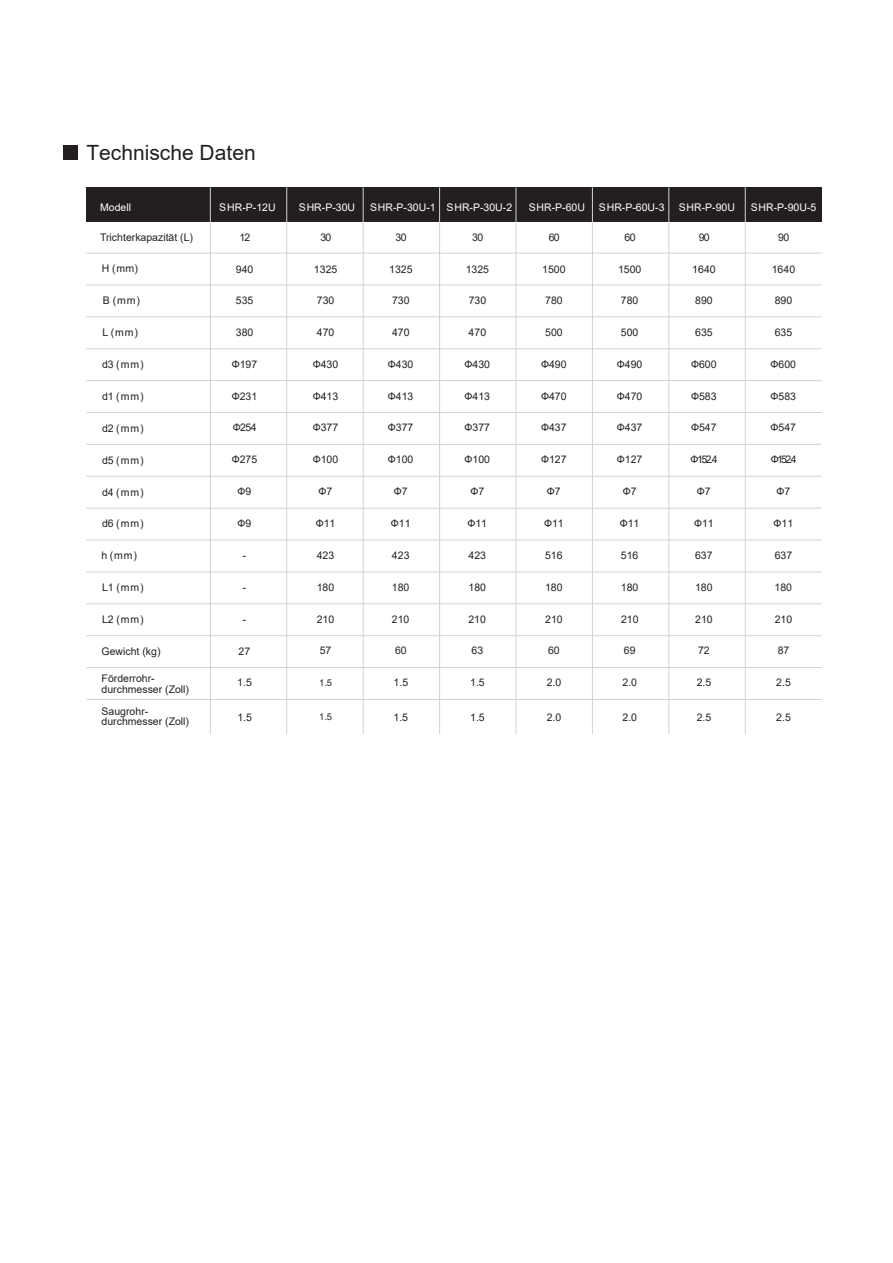
<style>
.page{position:relative;width:893px;height:1263px;background:#fff}
.page>*{position:absolute;margin:0;border:0;box-sizing:border-box;transform-origin:0 0}
.t1{font:21px "Arial";color:#231f20}
.t2{font:10.5px/10.5px "Arial";color:#231f20}
.t3{font:10.5px "Arial";color:#fff}
.t4{font:9.3px "Arial";color:#231f20}
</style>
<div class="page">
<div style="left:86px;top:187px;width:736px;height:35px;background:#231f20"></div>
<hr style="left:210px;top:187px;width:1px;height:547px;background:#d1d2d4">
<hr style="left:286px;top:187px;width:1px;height:547px;background:#d1d2d4">
<hr style="left:363px;top:187px;width:1px;height:547px;background:#d1d2d4">
<hr style="left:439px;top:187px;width:1px;height:547px;background:#d1d2d4">
<hr style="left:516px;top:187px;width:1px;height:547px;background:#d1d2d4">
<hr style="left:592px;top:187px;width:1px;height:547px;background:#d1d2d4">
<hr style="left:668px;top:187px;width:1px;height:547px;background:#d1d2d4">
<hr style="left:745px;top:187px;width:1px;height:547px;background:#d1d2d4">
<hr style="left:86px;top:253px;width:736px;height:1px;background:#d1d2d4">
<hr style="left:86px;top:285px;width:736px;height:1px;background:#d1d2d4">
<hr style="left:86px;top:316px;width:736px;height:1px;background:#d1d2d4">
<hr style="left:86px;top:348px;width:736px;height:1px;background:#d1d2d4">
<hr style="left:86px;top:380px;width:736px;height:1px;background:#d1d2d4">
<hr style="left:86px;top:412px;width:736px;height:1px;background:#d1d2d4">
<hr style="left:86px;top:444px;width:736px;height:1px;background:#d1d2d4">
<hr style="left:86px;top:476px;width:736px;height:1px;background:#d1d2d4">
<hr style="left:86px;top:508px;width:736px;height:1px;background:#d1d2d4">
<hr style="left:86px;top:540px;width:736px;height:1px;background:#d1d2d4">
<hr style="left:86px;top:571px;width:736px;height:1px;background:#d1d2d4">
<hr style="left:86px;top:603px;width:736px;height:1px;background:#d1d2d4">
<hr style="left:86px;top:635px;width:736px;height:1px;background:#d1d2d4">
<hr style="left:86px;top:667px;width:736px;height:1px;background:#d1d2d4">
<hr style="left:86px;top:699px;width:736px;height:1px;background:#d1d2d4">
<div style="left:63px;top:145px;width:15px;height:15px;background:#231f20"></div>
<p class="t1" style="left:86px;top:138px;width:171px">Technische Daten</p>
<p class="t3" style="left:100px;top:200px;width:32px">Modell</p>
<p class="t3" style="left:219px;top:200px;width:58px">SHR-P-12U</p>
<p class="t3" style="left:299px;top:200px;width:58px">SHR-P-30U</p>
<p class="t3" style="left:370px;top:200px;width:144px">SHR-P-30U-1 SHR-P-30U-2</p>
<p class="t3" style="left:529px;top:200px;width:58px">SHR-P-60U</p>
<p class="t3" style="left:599px;top:200px;width:67px">SHR-P-60U-3</p>
<p class="t3" style="left:679px;top:200px;width:58px">SHR-P-90U</p>
<p class="t3" style="left:751px;top:200px;width:67px">SHR-P-90U-5</p>
<p class="t2" style="left:100px;top:232px;width:94px">Trichterkapazität (L)</p>
<p class="t2" style="left:239px;top:232px;width:13px">12</p>
<p class="t2" style="left:320px;top:232px;width:13px">30</p>
<p class="t2" style="left:396px;top:232px;width:13px">30</p>
<p class="t2" style="left:472px;top:232px;width:13px">30</p>
<p class="t2" style="left:549px;top:232px;width:13px">60</p>
<p class="t2" style="left:624px;top:232px;width:13px">60</p>
<p class="t2" style="left:699px;top:232px;width:13px">90</p>
<p class="t2" style="left:778px;top:232px;width:13px">90</p>
<p class="t2" style="left:102px;top:263px;width:38px">H (mm)</p>
<p class="t2" style="left:103px;top:295px;width:39px">B (mm)</p>
<p class="t2" style="left:102px;top:327px;width:37px">L (mm)</p>
<p class="t2" style="left:236px;top:264px;width:19px">940</p>
<p class="t2" style="left:236px;top:295px;width:19px">535</p>
<p class="t2" style="left:314px;top:264px;width:25px">1325</p>
<p class="t2" style="left:317px;top:295px;width:19px">730</p>
<p class="t2" style="left:389px;top:264px;width:25px">1325</p>
<p class="t2" style="left:392px;top:295px;width:19px">730</p>
<p class="t2" style="left:466px;top:264px;width:25px">1325</p>
<p class="t2" style="left:469px;top:295px;width:19px">730</p>
<p class="t2" style="left:542px;top:264px;width:25px">1500</p>
<p class="t2" style="left:545px;top:295px;width:19px">780</p>
<p class="t2" style="left:618px;top:264px;width:25px">1500</p>
<p class="t2" style="left:621px;top:295px;width:19px">780</p>
<p class="t2" style="left:692px;top:264px;width:25px">1640</p>
<p class="t2" style="left:695px;top:295px;width:19px">890</p>
<p class="t2" style="left:772px;top:264px;width:25px">1640</p>
<p class="t2" style="left:775px;top:295px;width:19px">890</p>
<p class="t2" style="left:236px;top:327px;width:19px">380</p>
<p class="t2" style="left:317px;top:327px;width:19px">470</p>
<p class="t2" style="left:545px;top:327px;width:19px">500</p>
<p class="t2" style="left:695px;top:327px;width:19px">635</p>
<p class="t2" style="left:392px;top:327px;width:19px">470</p>
<p class="t2" style="left:469px;top:327px;width:19px">470</p>
<p class="t2" style="left:621px;top:327px;width:19px">500</p>
<p class="t2" style="left:775px;top:327px;width:19px">635</p>
<p class="t2" style="left:102px;top:359px;width:43px">d3 (mm)</p>
<p class="t2" style="left:102px;top:391px;width:43px">d1 (mm)</p>
<p class="t2" style="left:102px;top:423px;width:43px">d2 (mm)</p>
<p class="t2" style="left:102px;top:454px;width:43px">d5 (mm)</p>
<p class="t2" style="left:102px;top:487px;width:43px">d4 (mm)</p>
<p class="t2" style="left:102px;top:518px;width:43px">d6 (mm)</p>
<p class="t2" style="left:101px;top:550px;width:37px">h (mm)</p>
<p class="t2" style="left:102px;top:582px;width:43px">L1 (mm)</p>
<p class="t2" style="left:102px;top:614px;width:43px">L2 (mm)</p>
<p class="t2" style="left:102px;top:646px;width:60px">Gewicht (kg)</p>
<p class="t2" style="left:102px;top:673px;width:89px">Förderrohr&shy;durchmesser (Zoll)</p>
<p class="t2" style="left:102px;top:705px;width:89px">Saugrohr&shy;durchmesser (Zoll)</p>
<p class="t2" style="left:232px;top:359px;width:27px">Ф197</p>
<p class="t2" style="left:313px;top:359px;width:27px">Ф430</p>
<p class="t2" style="left:541px;top:359px;width:27px">Ф490</p>
<p class="t2" style="left:232px;top:391px;width:27px">Ф231</p>
<p class="t2" style="left:313px;top:391px;width:27px">Ф413</p>
<p class="t2" style="left:617px;top:391px;width:27px">Ф470</p>
<p class="t2" style="left:691px;top:391px;width:27px">Ф583</p>
<p class="t2" style="left:233px;top:422px;width:25px">Ф254</p>
<p class="t2" style="left:232px;top:454px;width:27px">Ф275</p>
<p class="t2" style="left:771px;top:454px;width:27px">Ф152.4</p>
<p class="t2" style="left:238px;top:486px;width:15px">Ф9</p>
<p class="t2" style="left:238px;top:518px;width:15px">Ф9</p>
<p class="t2" style="left:317px;top:550px;width:19px">423</p>
<p class="t2" style="left:392px;top:550px;width:19px">423</p>
<p class="t2" style="left:469px;top:550px;width:19px">423</p>
<p class="t2" style="left:545px;top:550px;width:19px">516</p>
<p class="t2" style="left:621px;top:550px;width:19px">516</p>
<p class="t2" style="left:695px;top:550px;width:19px">637</p>
<p class="t2" style="left:775px;top:550px;width:19px">637</p>
<p class="t2" style="left:691px;top:359px;width:27px">Ф600</p>
<p class="t2" style="left:388px;top:359px;width:27px">Ф430</p>
<p class="t2" style="left:464px;top:359px;width:27px">Ф430</p>
<p class="t2" style="left:617px;top:359px;width:27px">Ф490</p>
<p class="t2" style="left:771px;top:359px;width:27px">Ф600</p>
<p class="t2" style="left:388px;top:391px;width:27px">Ф413</p>
<p class="t2" style="left:464px;top:391px;width:27px">Ф413</p>
<p class="t2" style="left:541px;top:391px;width:27px">Ф470</p>
<p class="t2" style="left:771px;top:391px;width:27px">Ф583</p>
<p class="t2" style="left:313px;top:422px;width:27px">Ф377</p>
<p class="t2" style="left:388px;top:422px;width:27px">Ф377</p>
<p class="t2" style="left:464px;top:422px;width:27px">Ф377</p>
<p class="t2" style="left:541px;top:422px;width:27px">Ф437</p>
<p class="t2" style="left:617px;top:422px;width:27px">Ф437</p>
<p class="t2" style="left:691px;top:422px;width:27px">Ф547</p>
<p class="t2" style="left:771px;top:422px;width:27px">Ф547</p>
<p class="t2" style="left:313px;top:454px;width:27px">Ф100</p>
<p class="t2" style="left:388px;top:454px;width:27px">Ф100</p>
<p class="t2" style="left:465px;top:454px;width:27px">Ф100</p>
<p class="t2" style="left:541px;top:454px;width:27px">Ф127</p>
<p class="t2" style="left:617px;top:454px;width:27px">Ф127</p>
<p class="t2" style="left:691px;top:454px;width:28px">Ф152.4</p>
<p class="t2" style="left:319px;top:486px;width:15px">Ф7</p>
<p class="t2" style="left:394px;top:486px;width:15px">Ф7</p>
<p class="t2" style="left:470px;top:486px;width:15px">Ф7</p>
<p class="t2" style="left:547px;top:486px;width:15px">Ф7</p>
<p class="t2" style="left:623px;top:486px;width:15px">Ф7</p>
<p class="t2" style="left:697px;top:486px;width:15px">Ф7</p>
<p class="t2" style="left:776px;top:486px;width:15px">Ф7</p>
<p class="t2" style="left:316px;top:518px;width:21px">Ф11</p>
<p class="t2" style="left:391px;top:518px;width:21px">Ф11</p>
<p class="t2" style="left:467px;top:518px;width:21px">Ф11</p>
<p class="t2" style="left:544px;top:518px;width:21px">Ф11</p>
<p class="t2" style="left:620px;top:518px;width:21px">Ф11</p>
<p class="t2" style="left:694px;top:518px;width:21px">Ф11</p>
<p class="t2" style="left:774px;top:518px;width:21px">Ф11</p>
<p class="t2" style="left:243px;top:550px;width:5px">-</p>
<p class="t2" style="left:243px;top:582px;width:5px">-</p>
<p class="t2" style="left:243px;top:614px;width:5px">-</p>
<p class="t2" style="left:392px;top:614px;width:19px">210</p>
<p class="t2" style="left:468px;top:614px;width:19px">210</p>
<p class="t2" style="left:545px;top:614px;width:19px">210</p>
<p class="t2" style="left:621px;top:614px;width:19px">210</p>
<p class="t2" style="left:695px;top:614px;width:19px">210</p>
<p class="t2" style="left:775px;top:614px;width:19px">210</p>
<p class="t2" style="left:320px;top:645px;width:13px">57</p>
<p class="t2" style="left:395px;top:645px;width:13px">60</p>
<p class="t2" style="left:472px;top:645px;width:13px">63</p>
<p class="t2" style="left:548px;top:645px;width:13px">60</p>
<p class="t2" style="left:624px;top:645px;width:13px">69</p>
<p class="t2" style="left:698px;top:645px;width:13px">72</p>
<p class="t2" style="left:778px;top:645px;width:13px">87</p>
<p class="t2" style="left:237px;top:677px;width:16px">1.5</p>
<p class="t4" style="left:319px;top:676px;width:14px">1.5</p>
<p class="t4" style="left:319px;top:710px;width:14px">1.5</p>
<p class="t2" style="left:317px;top:582px;width:19px">180</p>
<p class="t2" style="left:392px;top:582px;width:19px">180</p>
<p class="t2" style="left:468px;top:582px;width:19px">180</p>
<p class="t2" style="left:545px;top:582px;width:19px">180</p>
<p class="t2" style="left:621px;top:582px;width:19px">180</p>
<p class="t2" style="left:695px;top:582px;width:19px">180</p>
<p class="t2" style="left:775px;top:582px;width:19px">180</p>
<p class="t2" style="left:317px;top:614px;width:19px">210</p>
<p class="t2" style="left:239px;top:645px;width:13px">27</p>
<p class="t2" style="left:394px;top:677px;width:16px">1.5</p>
<p class="t2" style="left:470px;top:677px;width:16px">1.5</p>
<p class="t2" style="left:547px;top:677px;width:16px">2.0</p>
<p class="t2" style="left:622px;top:677px;width:16px">2.0</p>
<p class="t2" style="left:697px;top:677px;width:16px">2.5</p>
<p class="t2" style="left:776px;top:677px;width:16px">2.5</p>
<p class="t2" style="left:237px;top:711px;width:16px">1.5</p>
<p class="t2" style="left:394px;top:711px;width:16px">1.5</p>
<p class="t2" style="left:470px;top:711px;width:16px">1.5</p>
<p class="t2" style="left:547px;top:711px;width:16px">2.0</p>
<p class="t2" style="left:622px;top:711px;width:16px">2.0</p>
<p class="t2" style="left:697px;top:711px;width:16px">2.5</p>
<p class="t2" style="left:776px;top:711px;width:16px">2.5</p>
</div>
